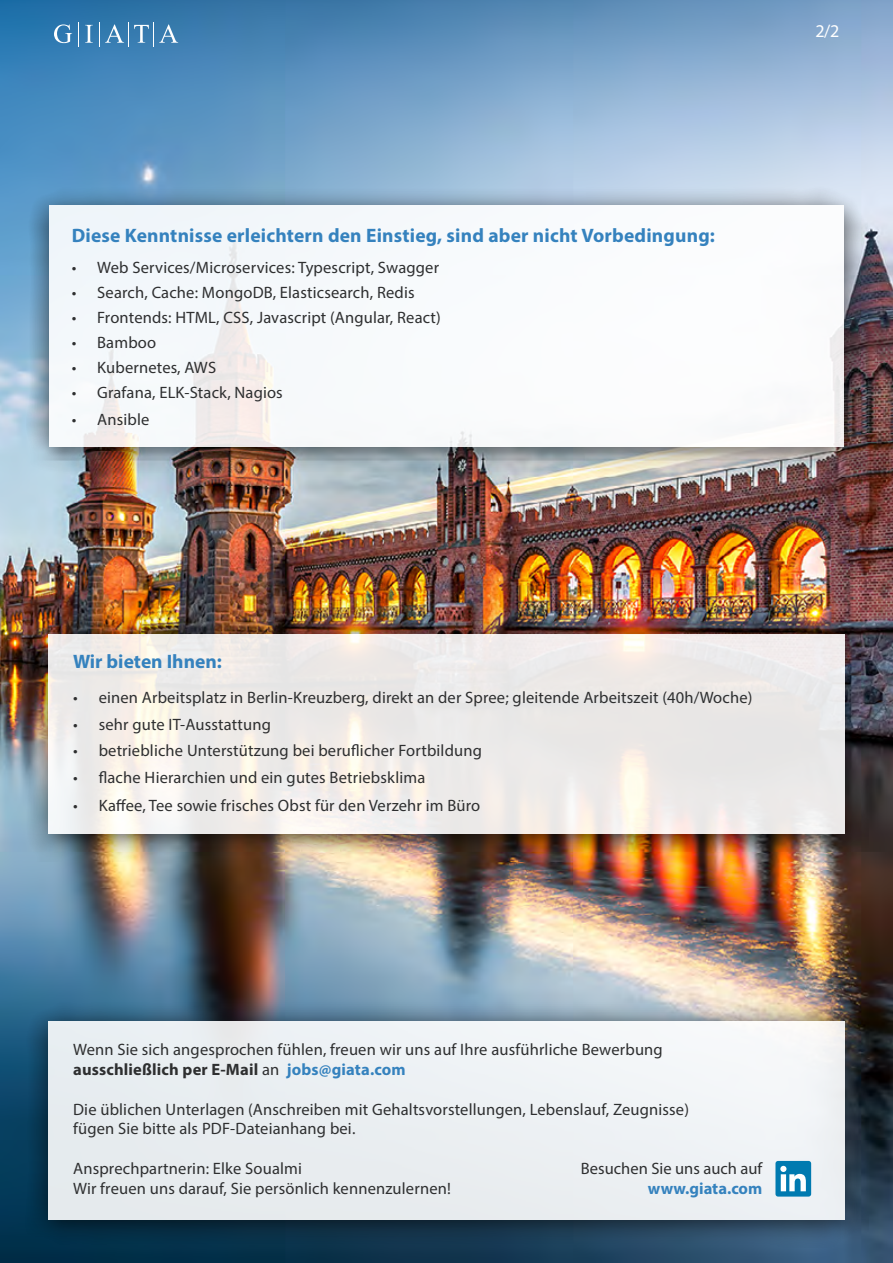
<style>
.page{position:relative;width:893px;height:1263px;background:#fff}
.page>*{position:absolute;margin:0;border:0;box-sizing:border-box;transform-origin:0 0}
.Überschrift{font:700 19.5px "Myriad Pro";letter-spacing:.01em;color:#3582be}
.t1{font:18px "Myriad Pro";color:#fff}
.paragraph{font:16.5px/19.8px "Myriad Pro";letter-spacing:.01em;color:#2e2f30}
.Liste{font:16.5px "Myriad Pro";letter-spacing:.01em;color:#2e2f30}
.paragraph-2{font:700 16.5px "Myriad Pro";letter-spacing:.01em;color:#2e2f30}
.paragraph-3{font:700 16.5px "Myriad Pro";color:#3582be}
.s1{font-weight:400}
.s2{color:#3582be}
</style>
<div class="page">
<img style="left:0;top:0;width:893px;height:1263px">
<svg style="left:54px;top:24px;width:18px;height:19px"></svg>
<svg style="left:78px;top:22px;width:1px;height:25px"></svg>
<svg style="left:85px;top:25px;width:8px;height:18px"></svg>
<svg style="left:99px;top:22px;width:79px;height:25px;background:#558fbb"></svg>
<div style="left:25px;top:614px;width:844px;height:248px;background:#000;opacity:.75"></div>
<svg style="left:48px;top:634px;width:797px;height:199px;background:#eeebe9"></svg>
<div style="left:25px;top:1001px;width:844px;height:246px;background:#000;opacity:.75"></div>
<div style="left:48px;top:1020px;width:797px;height:199px;background:#ebeff2"></div>
<div style="left:775px;top:1161px;width:36px;height:35px;background:#007ab0;border-radius:3px"></div>
<svg style="left:780px;top:1166px;width:26px;height:25px"></svg>
<div style="left:26px;top:186px;width:841px;height:288px;background:#000;opacity:.75"></div>
<div style="left:49px;top:205px;width:795px;height:241px;background:#f8fafc"></div>
<h2 class="Überschrift" style="left:72px;top:223px;width:645px">Diese Kenntnisse erleichtern den Einstieg, sind aber nicht Vorbedingung:</h2>
<p class="paragraph" style="left:72px;top:258px;width:369px">• Web Services/Microservices: Typescript, Swagger</p>
<p class="paragraph" style="left:72px;top:283px;width:344px">• Search, Cache: MongoDB, Elasticsearch, Redis</p>
<p class="paragraph" style="left:72px;top:308px;width:371px">• Frontends: HTML, CSS, Javascript (Angular, React)</p>
<p class="paragraph" style="left:72px;top:333px;width:86px">• Bamboo</p>
<p class="paragraph" style="left:72px;top:358px;width:146px">• Kubernetes, AWS</p>
<p class="paragraph" style="left:72px;top:383px;width:213px">• Grafana, ELK-Stack, Nagios</p>
<p class="paragraph" style="left:72px;top:409px;width:79px">• Ansible</p>
<p class="t1" style="left:815px;top:20px;width:25px">2/2</p>
<h2 class="Überschrift" style="left:73px;top:649px;width:150px">Wir bieten Ihnen:</h2>
<p class="Liste" style="left:73px;top:687px;width:681px">• einen Arbeitsplatz in Berlin-Kreuzberg, direkt an der Spree; gleitende Arbeitszeit (40h/Woche)</p>
<p class="Liste" style="left:73px;top:714px;width:199px">• sehr gute IT-Ausstattung</p>
<p class="Liste" style="left:73px;top:740px;width:410px">• betriebliche Unterstützung bei beruflicher Fortbildung</p>
<p class="Liste" style="left:73px;top:767px;width:354px">• flache Hierarchien und ein gutes Betriebsklima</p>
<p class="Liste" style="left:73px;top:795px;width:409px">• Kaffee, Tee sowie frisches Obst für den Verzehr im Büro</p>
<p class="paragraph" style="left:73px;top:1039px;width:591px">Wenn Sie sich angesprochen fühlen, freuen wir uns auf Ihre ausführliche Bewerbung</p>
<p class="paragraph-2" style="left:73px;top:1059px;width:334px">ausschließlich per E-Mail <span class="s1">an</span> <span class="s2">jobs@giata.com</span></p>
<p class="paragraph" style="left:73px;top:1099px;width:617px">Die üblichen Unterlagen (Anschreiben mit Gehaltsvorstellungen, Lebenslauf, Zeugnisse) fügen Sie bitte als PDF-Dateianhang bei.</p>
<p class="paragraph" style="left:73px;top:1158px;width:230px">Ansprechpartnerin: Elke Soualmi</p>
<p class="paragraph" style="left:73px;top:1178px;width:379px">Wir freuen uns darauf, Sie persönlich kennenzulernen!</p>
<p class="paragraph" style="left:581px;top:1158px;width:183px">Besuchen Sie uns auch auf</p>
<p class="paragraph-3" style="left:648px;top:1178px;width:116px">www.giata.com</p>
</div>
